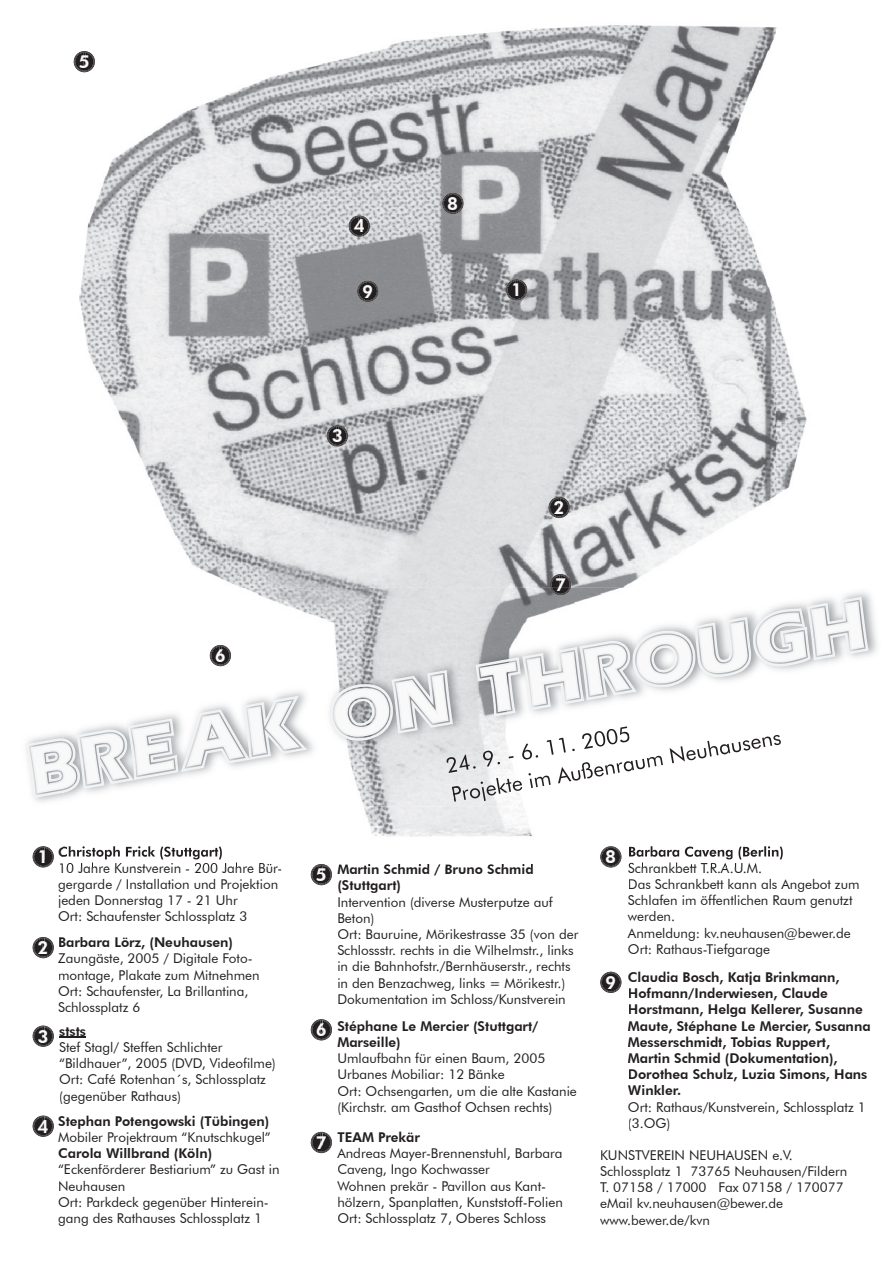
<style>
.page{position:relative;width:893px;height:1263px;background:#fff}
.page>*{position:absolute;margin:0;border:0;box-sizing:border-box;transform-origin:0 0}
.t1{font:800 18px "Futura BT";color:#f9f9f9}
.t2{font:13.5px/16.2px "Futura BT";color:#231f20}
.t3{font:800 13.5px/16.2px "Futura BT";color:#231f20}
.s1{font-weight:800;font-size:18px;color:#f9f9f9}
.s2{font-family:"Times New Roman";font-size:18px}
.s3{font-weight:800}
.s4{font-size:18px;color:#f9f9f9}
.s5{font-family:"Times New Roman";font-weight:400;font-size:18px}
</style>
<div class="page">
<img style="left:105px;top:807px;width:677px;height:53px">
<img style="left:73px;top:25px;width:704px;height:563px">
<img style="left:777px;top:317px;width:30px;height:178px">
<img style="left:244px;top:588px;width:376px;height:219px">
<svg style="left:26px;top:597px;width:843px;height:201px"></svg>
<img style="left:64px;top:846px;width:158px;height:13px">
<img style="left:66px;top:862px;width:212px;height:5px">
<svg style="left:33px;top:846px;width:21px;height:21px"></svg>
<svg style="left:33px;top:937px;width:21px;height:21px"></svg>
<svg style="left:311px;top:1019px;width:21px;height:21px"></svg>
<svg style="left:33px;top:1115px;width:21px;height:22px"></svg>
<svg style="left:311px;top:865px;width:21px;height:20px"></svg>
<img style="left:338px;top:864px;width:195px;height:3px">
<svg style="left:33px;top:1025px;width:53px;height:22px"></svg>
<svg style="left:311px;top:1132px;width:21px;height:21px"></svg>
<img style="left:600px;top:846px;width:21px;height:15px">
<img style="left:601px;top:847px;width:20px;height:20px">
<svg style="left:610px;top:847px;width:2px;height:13px"></svg>
<img style="left:629px;top:846px;width:103px;height:13px">
<img style="left:738px;top:846px;width:45px;height:13px">
<img style="left:628px;top:862px;width:129px;height:5px">
<svg style="left:600px;top:972px;width:21px;height:21px"></svg>
<img style="left:446px;top:725px;width:184px;height:49px">
<img style="left:451px;top:728px;width:331px;height:78px">
<img style="left:506px;top:279px;width:21px;height:21px">
<img style="left:507px;top:280px;width:19px;height:20px">
<svg style="left:516px;top:280px;width:2px;height:13px"></svg>
<img style="left:349px;top:215px;width:21px;height:22px">
<img style="left:349px;top:216px;width:20px;height:20px">
<svg style="left:358px;top:216px;width:2px;height:13px"></svg>
<img style="left:442px;top:193px;width:21px;height:21px">
<img style="left:443px;top:193px;width:20px;height:20px">
<svg style="left:452px;top:194px;width:2px;height:12px"></svg>
<img style="left:327px;top:425px;width:21px;height:21px">
<img style="left:327px;top:426px;width:20px;height:20px">
<svg style="left:336px;top:426px;width:2px;height:13px"></svg>
<img style="left:550px;top:574px;width:21px;height:21px">
<img style="left:551px;top:575px;width:19px;height:20px">
<svg style="left:560px;top:575px;width:2px;height:12px"></svg>
<img style="left:210px;top:645px;width:21px;height:21px">
<svg style="left:220px;top:646px;width:1px;height:12px"></svg>
<img style="left:549px;top:497px;width:21px;height:21px">
<img style="left:549px;top:497px;width:20px;height:20px">
<svg style="left:558px;top:498px;width:2px;height:12px"></svg>
<img style="left:357px;top:281px;width:21px;height:21px">
<img style="left:358px;top:281px;width:20px;height:20px">
<svg style="left:367px;top:282px;width:2px;height:12px"></svg>
<img style="left:74px;top:51px;width:21px;height:21px">
<img style="left:74px;top:52px;width:20px;height:20px">
<svg style="left:83px;top:52px;width:2px;height:12px"></svg>
<h1 class="t1" style="left:79px;top:51px;width:13px">5</h1>
<h1 class="t1" style="left:215px;top:645px;width:13px">6</h1>
<h1 class="t1" style="left:354px;top:215px;width:13px">4</h1>
<h1 class="t1" style="left:362px;top:280px;width:13px">9</h1>
<h1 class="t1" style="left:332px;top:425px;width:13px">3</h1>
<h1 class="t1" style="left:447px;top:192px;width:13px">8</h1>
<h1 class="t1" style="left:511px;top:279px;width:13px">1</h1>
<h1 class="t1" style="left:554px;top:496px;width:13px">2</h1>
<h1 class="t1" style="left:555px;top:574px;width:13px">7</h1>
<h1 class="t1" style="left:38px;top:846px;width:13px">1<sup>!</sup></h1>
<p class="t2" style="left:58px;top:860px;width:226px">10 Jahre Kunstverein - 200 Jahre Bür&shy;gergarde / Installation und Projektion jeden Donnerstag 17 - 21 Uhr<br>Ort: Schaufenster Schlossplatz 3</p>
<p class="t2" style="left:58px;top:934px;width:203px;text-indent:-20px"><span class="s1">2</span><span class="s2">!</span> <span class="s3">Barbara Lörz, (Neuhausen)<br></span>Zaungäste, 2005 / Digitale Foto&shy;montage, Plakate zum Mitnehmen<br>Ort: Schaufenster, La Brillantina,<br>Schlossplatz 6</p>
<p class="t2" style="left:59px;top:1023px;width:218px;text-indent:-22px"><span class="s1">3</span><span class="s2">!</span> <span class="s3">ststs<br></span>Stef Stagl/ Steffen Schlichter “Bildhauer”, 2005 (DVD, Videofilme)<br>Ort: Café Rotenhan´s, Schlossplatz (gegenüber Rathaus)</p>
<p class="t2" style="left:38px;top:1113px;width:235px;text-align:right"><span class="s1">4</span><span class="s2">!</span> <span class="s3">Stephan Potengowski (Tübingen)<br></span>Mobiler Projektraum “Knutschkugel”</p>
<p class="t3" style="left:58px;top:1145px;width:156px">Carola Willbrand (Köln)</p>
<p class="t2" style="left:58px;top:1161px;width:223px">“Eckenförderer Bestiarium” zu Gast in<br>Neuhausen<br>Ort: Parkdeck gegenüber Hinterein&shy;gang des Rathauses Schlossplatz 1</p>
<p class="t3" style="left:337px;top:861px;width:198px;text-indent:-22px"><span class="s4">5</span><span class="s5">!</span> Martin Schmid / Bruno Schmid (Stuttgart)</p>
<p class="t2" style="left:337px;top:894px;width:243px">Intervention (diverse Musterputze auf Beton)<br>Ort: Bauruine, Mörikestrasse 35 (von der Schlossstr. rechts in die Wilhelmstr., links in die Bahnhofstr./Bernhäuserstr., rechts in den Benzachweg, links = Mörikestr.)<br>Dokumentation im Schloss/Kunstverein</p>
<p class="t3" style="left:337px;top:1018px;width:203px;text-indent:-22px"><span class="s4">6</span><span class="s5">!</span> Stéphane Le Mercier (Stuttgart/<br>Marseille)</p>
<p class="t2" style="left:337px;top:1050px;width:241px">Umlaufbahn für einen Baum, 2005<br>Urbanes Mobiliar: 12 Bänke<br>Ort: Ochsengarten, um die alte Kastanie (Kirchstr. am Gasthof Ochsen rechts)</p>
<p class="t2" style="left:337px;top:1129px;width:227px;text-indent:-22px"><span class="s1">7</span><span class="s2">!</span> <span class="s3">TEAM Prekär<br></span>Andreas Mayer-Brennenstuhl, Barbara<br>Caveng, Ingo Kochwasser<br>Wohnen prekär - Pavillon aus Kant&shy;hölzern, Spanplatten, Kunststoff-Folien<br>Ort: Schlossplatz 7, Oberes Schloss</p>
<h1 class="t1" style="left:605px;top:846px;width:13px">8</h1>
<p class="t2" style="left:628px;top:860px;width:233px">Schrankbett T.R.A.U.M.<br>Das Schrankbett kann als Angebot zum<br>Schlafen im öffentlichen Raum genutzt werden.<br>Anmeldung: kv.neuhausen@bewer.de<br>Ort: Rathaus-Tiefgarage</p>
<p class="t3" style="left:628px;top:969px;width:244px;text-indent:-23px"><span class="s4">9</span><span class="s5">!</span> Claudia Bosch, Katja Brinkmann,<br>Hofmann/Inderwiesen, Claude<br>Horstmann, Helga Kellerer, Susanne<br>Maute, Stéphane Le Mercier, Susanna<br>Messerschmidt, Tobias Ruppert,<br>Martin Schmid (Dokumentation),<br>Dorothea Schulz, Luzia Simons, Hans<br>Winkler.</p>
<p class="t2" style="left:628px;top:1098px;width:239px">Ort: Rathaus/Kunstverein, Schlossplatz 1 (3.OG)</p>
<p class="t2" style="left:600px;top:1147px;width:249px">KUNSTVEREIN NEUHAUSEN e.V.<br>Schlossplatz 1 73765 Neuhausen/Fildern<br>T. 07158 / 17000 Fax 07158 / 170077 eMail kv.neuhausen@bewer.de www.bewer.de/kvn</p>
</div>
